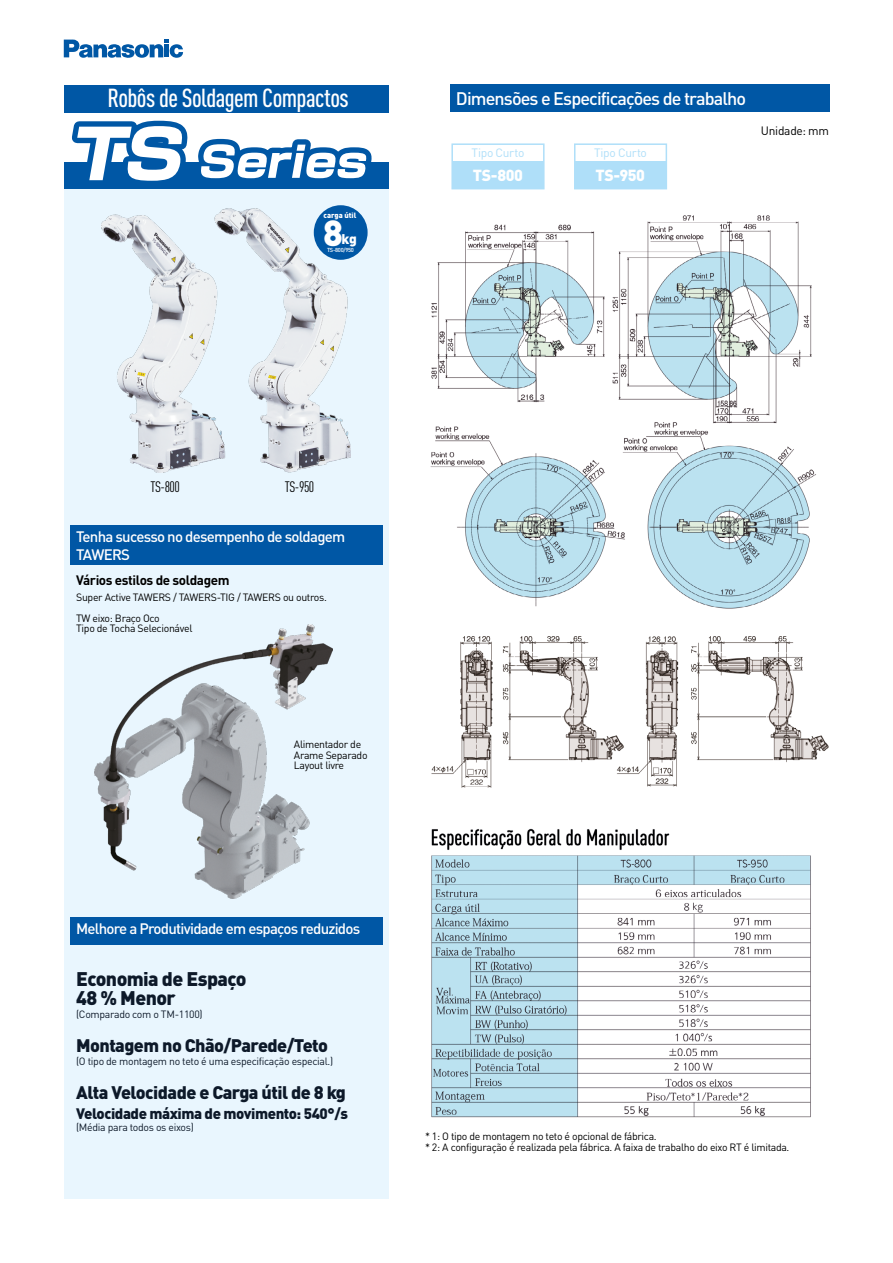
<style>
.page{position:relative;width:893px;height:1263px;background:#fff}
.page>*{position:absolute;margin:0;border:0;box-sizing:border-box;transform-origin:0 0}
.t1{font:900 35.85px "DINOT";color:#fff}
.t2{font:500 condensed 25.8px "DINOT";letter-spacing:-.025em;color:#fff}
.t3{font:900 19.5px/19.5px "DINOT";letter-spacing:-.03em;color:#0d1929}
.t4{font:900 18px "DINOT";letter-spacing:-.03em;color:#0d1929}
.t5{font:500 18px "DINOT";letter-spacing:-.05em;color:#fff}
.t6{font:900 15.9px "DINOT";letter-spacing:-.025em;color:#fff}
.t7{font:500 15px/18px "DINOT";letter-spacing:-.05em;color:#fff}
.t8{font:900 15px "DINOT";letter-spacing:-.03em;color:#0d1929}
.t9{font:condensed 15px "DINOT";letter-spacing:-.03em;color:#000}
.t10{font:900 13.95px "DINOT";color:#fff}
.t11{font:700 13.5px "DINOT";letter-spacing:-.03em;color:#000}
.t12{font:12px "DINOT";letter-spacing:-.025em;color:#afdff9}
.t13{font:12px "DINOT";letter-spacing:-.025em;color:#000}
.t14{font:10.5px/10.5px "DINOT";letter-spacing:-.03em;color:#000}
.t15{font:10.5px "DINOT";letter-spacing:-.03em;color:#0d1929}
.t16{font:900 7.5px "DINOT";color:#fff}
.t17{font:500 5.7px "DINOT";letter-spacing:-.05em;color:#fff}
</style>
<div class="page">
<svg style="left:64px;top:40px;width:119px;height:18px"></svg>
<div style="left:450px;top:85px;width:379px;height:27px;background:#0057a5"></div>
<div style="left:452px;top:161px;width:92px;height:28px;background:#afdff9"></div>
<div style="left:575px;top:161px;width:91px;height:28px;background:#afdff9"></div>
<div style="left:64px;top:85px;width:324px;height:27px;background:#0057a5"></div>
<div style="left:64px;top:162px;width:324px;height:27px;background:#0057a5"></div>
<svg style="left:72px;top:120px;width:300px;height:61px"></svg>
<div style="left:451px;top:143px;width:94px;height:46px;border:2px solid #afdff9"></div>
<div style="left:574px;top:143px;width:93px;height:46px;border:2px solid #afdff9"></div>
<div style="left:64px;top:189px;width:324px;height:1010px;background:#e9f6fe"></div>
<img style="left:101px;top:209px;width:250px;height:263px">
<div style="left:314px;top:205px;width:54px;height:55px;background:#0057a5;border-radius:50%"></div>
<div style="left:70px;top:525px;width:312px;height:40px;background:#0057a5"></div>
<div style="left:70px;top:917px;width:312px;height:27px;background:#0057a5"></div>
<img style="left:94px;top:625px;width:239px;height:273px">
<img style="left:430px;top:215px;width:399px;height:903px">
<h2 class="t2" style="left:108px;top:82px;width:243px">Robôs de Soldagem Compactos</h2>
<h3 class="t5" style="left:456px;top:87px;width:292px">Dimensões e Especificações de trabalho</h3>
<p class="t12" style="left:472px;top:145px;width:54px">Tipo Curto</p>
<p class="t12" style="left:594px;top:145px;width:54px">Tipo Curto</p>
<p class="t16" style="left:323px;top:210px;width:34px">carga útil</p>
<p class="t17" style="left:327px;top:246px;width:29px">TS-800/950</p>
<h1 class="t1" style="left:323px;top:209px;width:21px">8</h1>
<h3 class="t10" style="left:342px;top:230px;width:17px">kg</h3>
<h3 class="t6" style="left:473px;top:165px;width:52px">TS-800</h3>
<h3 class="t6" style="left:595px;top:165px;width:51px">TS-950</h3>
<p class="t13" style="left:761px;top:123px;width:69px">Unidade: mm</p>
<h3 class="t9" style="left:151px;top:478px;width:31px">TS-800</h3>
<h3 class="t9" style="left:285px;top:478px;width:31px">TS-950</h3>
<h3 class="t7" style="left:76px;top:527px;width:271px">Tenha sucesso no desempenho de soldagem<br>TAWERS</h3>
<p class="t11" style="left:76px;top:571px;width:155px">Vários estilos de soldagem</p>
<p class="t14" style="left:76px;top:586px;width:252px;line-height:21px">Super Active TAWERS / TAWERS-TIG / TAWERS ou outros.<br>TW eixo: Braço Oco</p>
<p class="t14" style="left:76px;top:623px;width:118px">Tipo de Tocha Selecionável</p>
<p class="t14" style="left:294px;top:739px;width:75px">Alimentador de<br>Arame Separado<br>Layout livre</p>
<h3 class="t7" style="left:76px;top:920px;width:286px">Melhore a Produtividade em espaços reduzidos</h3>
<h3 class="t3" style="left:76px;top:968px;width:172px">Economia de Espaço<br>48 % Menor</h3>
<p class="t15" style="left:76px;top:1007px;width:128px">(Comparado com o TM-1100)</p>
<h3 class="t4" style="left:76px;top:1033px;width:253px">Montagem no Chão/Parede/Teto</h3>
<p class="t15" style="left:76px;top:1054px;width:259px">(O tipo de montagem no teto é uma especificação especial.)</p>
<h3 class="t4" style="left:76px;top:1080px;width:271px">Alta Velocidade e Carga útil de 8 kg</h3>
<h3 class="t8" style="left:76px;top:1103px;width:273px">Velocidade máxima de movimento: 540°/s</h3>
<p class="t15" style="left:76px;top:1121px;width:119px">(Média para todos os eixos)</p>
<p class="t14" style="left:425px;top:1131px;width:366px">* 1: O tipo de montagem no teto é opcional de fábrica.<br>* 2: A configuração é realizada pela fábrica. A faixa de trabalho do eixo RT é limitada.</p>
</div>
